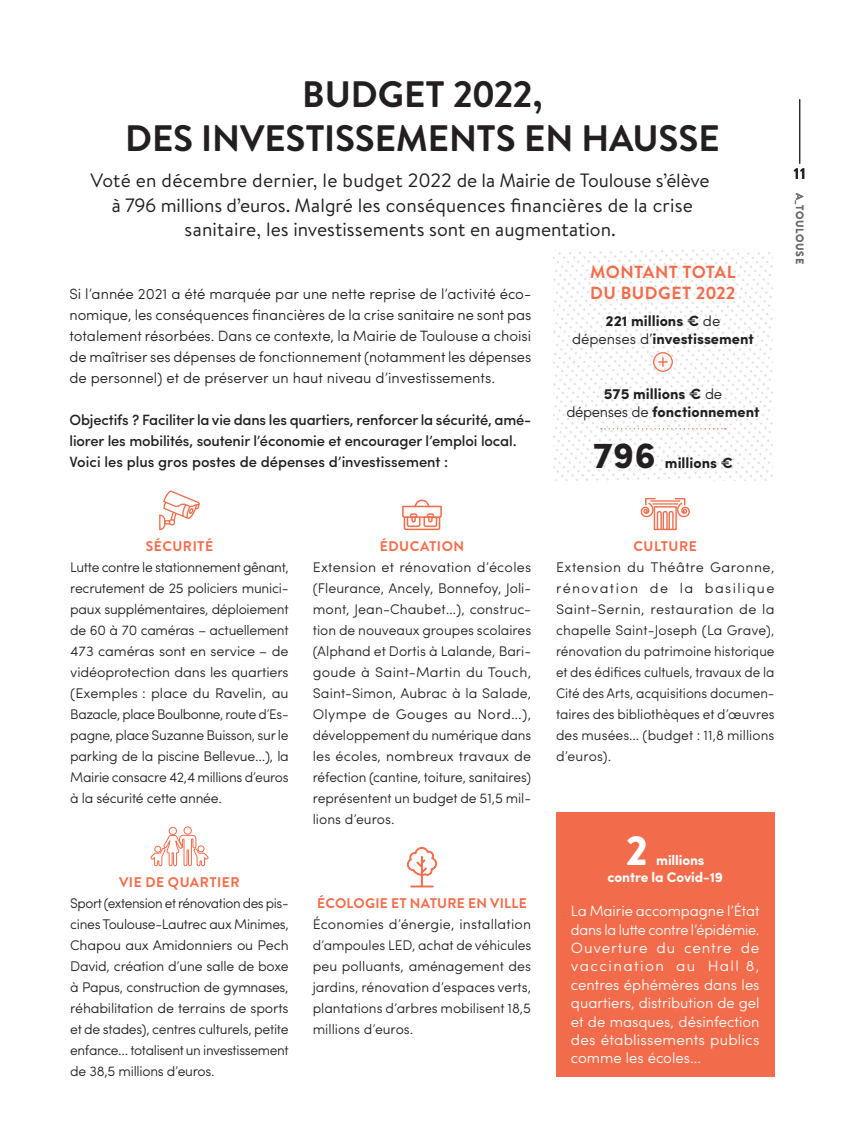
<style>
.page{position:relative;width:844px;height:1141px;background:#fff}
.page>*{position:absolute;margin:0;border:0;box-sizing:border-box;transform-origin:0 0}
.t1{font:900 42px "Brandon Grotesque";color:#fff}
.t2{font:700 36.75px/44.1px "Brandon Text";letter-spacing:-.005em;color:#231f20;text-align:center}
.t3{font:700 36.75px "Sofia Pro";color:#231f20}
.t4{font:19.25px/24.5px "Brandon Text";color:#231f20;text-align:center}
.t5{font:700 17.5px/21px "Brandon Text";letter-spacing:.015em;color:#f26c4b}
.t6{font:700 15.75px "Brandon Grotesque";color:#231f20}
.t7{font:300 14.88px/21px "Sofia Pro";color:#231f20;text-align:justify}
.t8{font:300 14.88px/18.4px "Sofia Pro";letter-spacing:.005em;color:#fff;text-align:justify}
.t9{font:500 14.88px/21px "Sofia Pro";letter-spacing:-.01em;color:#231f20}
.t10{font:700 14.88px/18.4px "Sofia Pro";color:#231f20;text-align:center}
.t11{font:300 14px/21px "Sofia Pro";letter-spacing:-.01em;color:#231f20;text-align:justify}
.t12{font:700 14px "Brandon Text";letter-spacing:.025em;color:#f26c4b}
.t13{font:700 14px/17.5px "Sofia Pro";letter-spacing:-.01em;color:#fff}
.t14{font:700 10.5px "Brandon Grotesque";letter-spacing:.06em;color:#6d6e70}
.s1{font-weight:300}
</style>
<div class="page">
<div style="left:556px;top:812px;width:218px;height:264px;background:#f26c4b"></div>
<svg style="left:159px;top:490px;width:41px;height:41px"></svg>
<svg style="left:150px;top:830px;width:59px;height:37px"></svg>
<div style="left:169px;top:827px;width:8px;height:8px;border:1px solid #f26c4b;border-radius:50%"></div>
<div style="left:183px;top:826px;width:9px;height:9px;border:1px solid #f26c4b;border-radius:50%"></div>
<div style="left:154px;top:846px;width:7px;height:7px;border:1px solid #f26c4b;border-radius:50%"></div>
<div style="left:197px;top:845px;width:7px;height:7px;border:1px solid #f26c4b;border-radius:50%"></div>
<svg style="left:402px;top:500px;width:39px;height:30px"></svg>
<svg style="left:407px;top:847px;width:30px;height:40px"></svg>
<svg style="left:640px;top:498px;width:50px;height:32px"></svg>
<svg style="left:553px;top:250px;width:219px;height:231px"></svg>
<hr style="left:799px;top:99px;width:1px;height:65px;background:#231f20">
<h2 class="t2" style="left:125px;top:76px;width:595px">BUDGET 2022,<br>DES INVESTISSEMENTS EN HAUSSE</h2>
<h3 class="t4" style="left:91px;top:170px;width:620px">Voté en décembre dernier, le budget 2022 de la Mairie de Toulouse s’élève à 796 millions d’euros. Malgré les conséquences financières de la crise sanitaire, les investissements sont en augmentation.</h3>
<p class="t7" style="left:69px;top:285px;width:463px">Si l’année 2021 a été marquée par une nette reprise de l’activité éco&shy;nomique, les conséquences financières de la crise sanitaire ne sont pas totalement résorbées. Dans ce contexte, la Mairie de Toulouse a choisi de maîtriser ses dépenses de fonctionnement (notamment les dépenses de personnel) et de préserver un haut niveau d’investissements.</p>
<p class="t9" style="left:69px;top:411px;width:463px">Objectifs ? Faciliter la vie dans les quartiers, renforcer la sécurité, amé&shy;liorer les mobilités, soutenir l’économie et encourager l’emploi local.<br>Voici les plus gros postes de dépenses d’investissement :</p>
<p class="t5" style="left:590px;top:263px;width:147px">MONTANT TOTAL<br>DU BUDGET 2022</p>
<p class="t10" style="left:572px;top:313px;width:183px">221 millions € <span class="s1">de dépenses d’</span>investissement</p>
<p class="t10" style="left:566px;top:386px;width:195px">575 millions € <span class="s1">de<br>dépenses de</span> fonctionnement</p>
<h2 class="t3" style="left:592px;top:442px;width:65px">796</h2>
<p class="t10" style="left:664px;top:456px;width:70px">millions €</p>
<p class="t6" style="left:793px;top:164px;width:13px">11</p>
<p class="t14" style="left:805px;top:193px;width:72px;rotate:90deg">A_TOULOUSE</p>
<p class="t12" style="left:146px;top:541px;width:69px">SÉCURITÉ</p>
<p class="t11" style="left:70px;top:558px;width:220px">Lutte contre le stationnement gênant, recrutement de 25 policiers munici&shy;paux supplémentaires, déploiement de 60 à 70 caméras – actuellement 473 caméras sont en service – de vidéoprotection dans les quartiers (Exemples : place du Ravelin, au Bazacle, place Boulbonne, route d’Es&shy;pagne, place Suzanne Buisson, sur le parking de la piscine Bellevue…), la Mairie consacre 42,4 millions d’euros à la sécurité cette année.</p>
<p class="t12" style="left:119px;top:877px;width:122px">VIE DE QUARTIER</p>
<p class="t11" style="left:70px;top:894px;width:220px">Sport (extension et rénovation des pis&shy;cines Toulouse-Lautrec aux Minimes, Chapou aux Amidonniers ou Pech David, création d’une salle de boxe à Papus, construction de gymnases, réhabilitation de terrains de sports et de stades), centres culturels, petite enfance… totalisent un investissement de 38,5 millions d’euros.</p>
<p class="t12" style="left:380px;top:541px;width:86px">ÉDUCATION</p>
<p class="t11" style="left:313px;top:558px;width:220px">Extension et rénovation d’écoles (Fleurance, Ancely, Bonnefoy, Joli&shy;mont, Jean-Chaubet…), construc&shy;tion de nouveaux groupes scolaires (Alphand et Dortis à Lalande, Bari&shy;goude à Saint-Martin du Touch, Saint-Simon, Aubrac à la Salade, Olympe de Gouges au Nord…), développement du numérique dans les écoles, nombreux travaux de réfection (cantine, toiture, sanitaires) représentent un budget de 51,5 mil&shy;lions d’euros.</p>
<p class="t12" style="left:317px;top:898px;width:211px">ÉCOLOGIE ET NATURE EN VILLE</p>
<p class="t11" style="left:313px;top:915px;width:220px">Économies d’énergie, installation d’ampoules LED, achat de véhicules peu polluants, aménagement des jardins, rénovation d’espaces verts, plantations d’arbres mobilisent 18,5 millions d’euros.</p>
<p class="t12" style="left:633px;top:541px;width:65px">CULTURE</p>
<p class="t11" style="left:556px;top:558px;width:220px">Extension du Théâtre Garonne, rénovation de la basilique Saint-Sernin, restauration de la chapelle Saint-Joseph (La Grave), rénovation du patrimoine historique et des édifices cultuels, travaux de la Cité des Arts, acquisitions documen&shy;taires des bibliothèques et d’œuvres des musées… (budget : 11,8 millions d’euros).</p>
<h1 class="t1" style="left:626px;top:826px;width:23px">2</h1>
<p class="t13" style="left:607px;top:853px;width:117px;text-indent:49px">millions contre la Covid-19</p>
<p class="t8" style="left:570px;top:903px;width:190px">La Mairie accompagne l’État dans la lutte contre l’épidémie.<br>Ouverture du centre de vaccination au Hall 8, centres éphémères dans les quartiers, distribution de gel et de masques, désinfection des établissements publics comme les écoles…</p>
</div>
